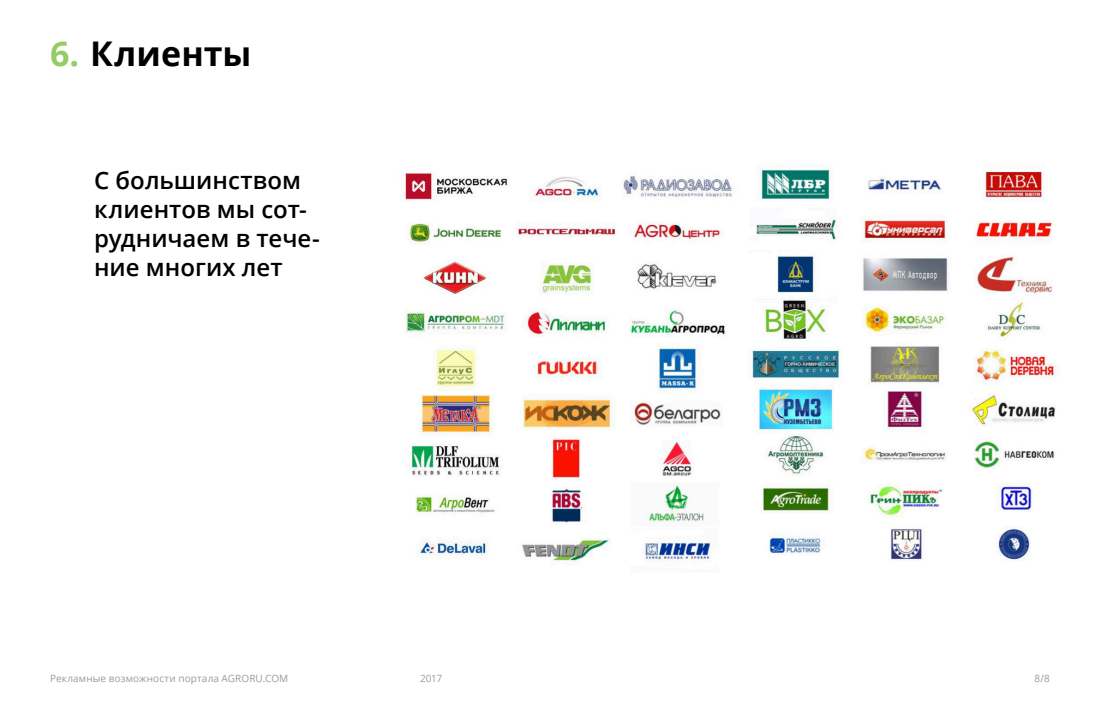
<style>
.page{position:relative;width:1100px;height:720px;background:#fff}
.page>*{position:absolute;margin:0;border:0;box-sizing:border-box;transform-origin:0 0}
.t1{font:700 34px "Open Sans";color:#000}
.t2{font:600 24px/28.8px "Open Sans";color:#000}
.t3{font:10px "Open Sans";letter-spacing:.01em;color:#999b9e}
.s1{color:#96cc63}
</style>
<div class="page">
<img style="left:404px;top:169px;width:653px;height:394px">
<p class="t1" style="left:50px;top:30px;width:203px"><span class="s1">6.</span> Клиенты</p>
<p class="t2" style="left:94px;top:166px;width:214px">С большинством клиентов мы сот-</p>
<p class="t2" style="left:94px;top:223px;width:227px">рудничаем в тече&shy;ние многих лет</p>
<p class="t3" style="left:50px;top:671px;width:240px">Рекламные возможности портала AGRORU.COM</p>
<p class="t3" style="left:420px;top:671px;width:24px">2017</p>
<p class="t3" style="left:1035px;top:671px;width:17px">8/8</p>
</div>
